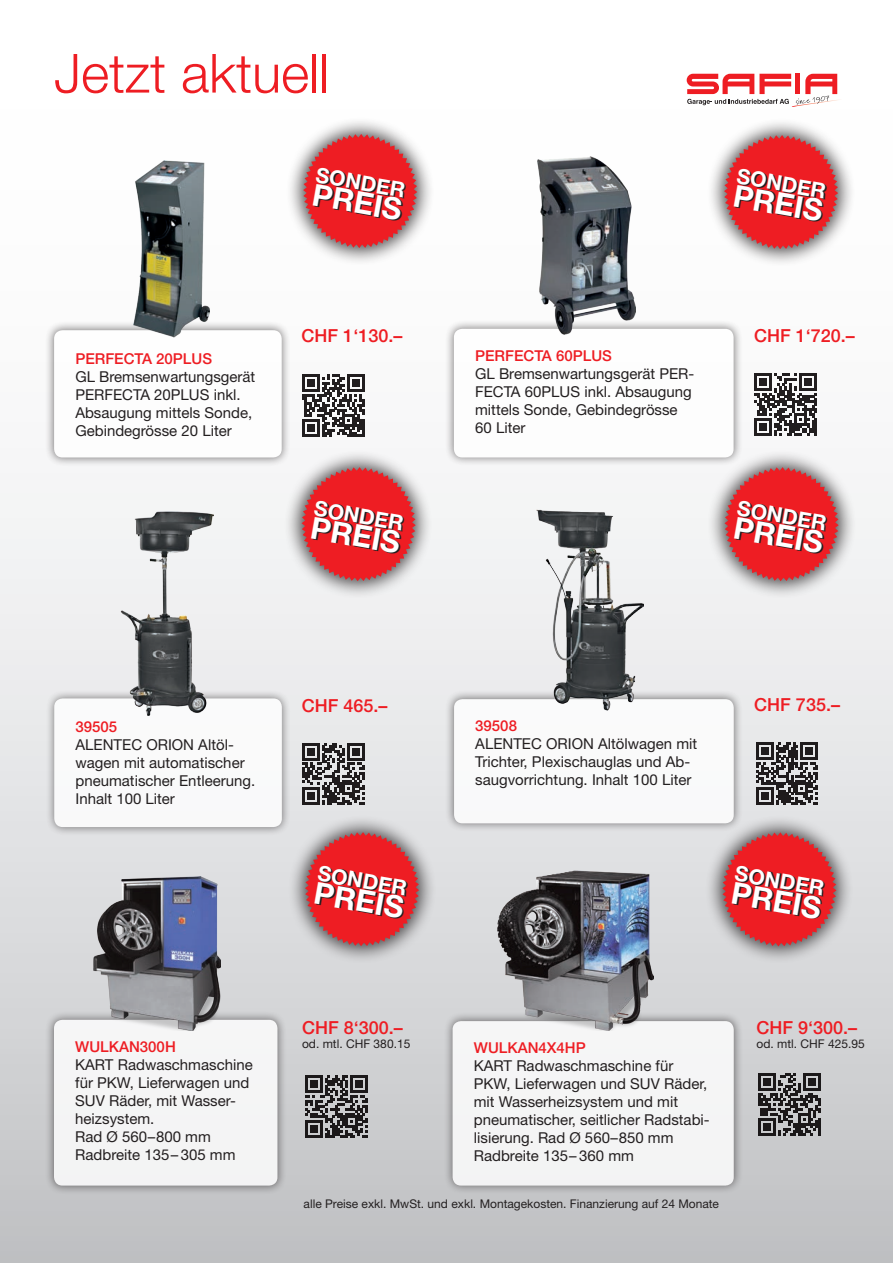
<style>
.page{position:relative;width:893px;height:1263px;background:#fff}
.page>*{position:absolute;margin:0;border:0;box-sizing:border-box;transform-origin:0 0}
.t1{font:300 54px "Helvetica Neue LT Std";color:#ee1d23}
.t2{font:700 30.3px "Helvetica Neue LT Pro";color:#fff}
.t3{font:700 21px "Helvetica Neue LT Pro";color:#fff}
.t4{font:500 18px "Helvetica Neue LT Std";color:#ee1d23}
.t5{font:15px/18px "Helvetica Neue LT Std";color:#231f20}
.t6{font:500 15px "Helvetica Neue LT Std";color:#ee1d23}
.t7{font:12px "Helvetica Neue LT Std";color:#231f20}
.s1{font-weight:500;color:#ee1d23}
</style>
<div class="page">
<div style="left:0;top:0;width:893px;height:1263px;background:linear-gradient(to bottom,#fff,#c8c9cc)"></div>
<svg style="left:687px;top:74px;width:155px;height:33px"></svg>
<div style="left:45px;top:321px;width:246px;height:145px;background:#231f20;opacity:.75"></div>
<div style="left:54px;top:330px;width:228px;height:127px;background:#fff;border-radius:9px"></div>
<div style="left:445px;top:320px;width:298px;height:147px;background:#231f20;opacity:.75"></div>
<div style="left:454px;top:329px;width:280px;height:128px;background:#fff;border-radius:9px"></div>
<svg style="left:302px;top:374px;width:62px;height:63px"></svg>
<div style="left:285px;top:116px;width:150px;height:150px;background:#231f20;opacity:.75"></div>
<svg style="left:303px;top:134px;width:114px;height:114px;background:#e1474b"></svg>
<div style="left:706px;top:117px;width:150px;height:150px;background:#231f20;opacity:.75"></div>
<svg style="left:724px;top:135px;width:114px;height:114px;background:#e1474b"></svg>
<img style="left:134px;top:161px;width:75px;height:177px">
<div style="left:45px;top:689px;width:246px;height:147px;background:#231f20;opacity:.75"></div>
<div style="left:54px;top:698px;width:228px;height:129px;background:#fff;border-radius:9px"></div>
<div style="left:445px;top:690px;width:298px;height:143px;background:#231f20;opacity:.75"></div>
<div style="left:454px;top:699px;width:280px;height:124px;background:#fff;border-radius:9px"></div>
<svg style="left:302px;top:743px;width:63px;height:62px;background:#6b696b"></svg>
<div style="left:755px;top:742px;width:64px;height:64px;background:#e4e5e7"></div>
<svg style="left:756px;top:742px;width:62px;height:63px"></svg>
<div style="left:284px;top:449px;width:149px;height:150px;background:#231f20;opacity:.75"></div>
<svg style="left:302px;top:467px;width:114px;height:114px;background:#df454a"></svg>
<div style="left:707px;top:449px;width:149px;height:150px;background:#231f20;opacity:.75"></div>
<svg style="left:724px;top:467px;width:115px;height:114px;background:#df464a"></svg>
<img style="left:121px;top:511px;width:92px;height:205px">
<img style="left:537px;top:509px;width:107px;height:202px">
<svg style="left:755px;top:373px;width:62px;height:63px"></svg>
<img style="left:538px;top:156px;width:97px;height:179px">
<div style="left:705px;top:815px;width:149px;height:149px;background:#231f20;opacity:.75"></div>
<svg style="left:722px;top:832px;width:114px;height:114px;background:#db4146"></svg>
<div style="left:45px;top:1011px;width:241px;height:184px;background:#231f20;opacity:.75"></div>
<div style="left:54px;top:1020px;width:223px;height:165px;background:#f4f5f5;border-radius:9px"></div>
<img style="left:93px;top:877px;width:127px;height:154px">
<div style="left:287px;top:814px;width:150px;height:150px;background:#231f20;opacity:.75"></div>
<svg style="left:305px;top:832px;width:114px;height:114px;background:#db4146"></svg>
<svg style="left:304px;top:1074px;width:65px;height:65px"></svg>
<svg style="left:305px;top:1075px;width:62px;height:63px;background:#616061"></svg>
<div style="left:444px;top:1012px;width:299px;height:183px;background:#231f20;opacity:.75"></div>
<div style="left:453px;top:1021px;width:281px;height:164px;background:#f4f5f5;border-radius:9px"></div>
<img style="left:497px;top:870px;width:156px;height:160px">
<div style="left:752px;top:1065px;width:72px;height:76px;background:#cdced0"></div>
<svg style="left:758px;top:1073px;width:62px;height:62px;background:#656364"></svg>
<p class="t1" style="left:54px;top:40px;width:277px">Jetzt aktuell</p>
<p class="t3" style="left:318px;top:162px;width:92px;rotate:10deg">SONDER</p>
<p class="t2" style="left:316px;top:175px;width:92px;rotate:10deg">PREIS</p>
<p class="t3" style="left:739px;top:163px;width:92px;rotate:10deg">SONDER</p>
<p class="t2" style="left:737px;top:177px;width:92px;rotate:10deg">PREIS</p>
<p class="t4" style="left:302px;top:325px;width:102px">CHF 1‘130.–</p>
<p class="t4" style="left:754px;top:325px;width:102px">CHF 1‘720.–</p>
<p class="t5" style="left:75px;top:349px;width:182px"><span class="s1">PERFECTA 20PLUS<br></span>GL Bremsenwartungsgerät<br>PERFECTA 20PLUS inkl.<br>Absaugung mittels Sonde,<br>Gebindegrösse 20 Liter</p>
<p class="t5" style="left:475px;top:346px;width:221px"><span class="s1">PERFECTA 60PLUS<br></span>GL Bremsenwartungsgerät PER-<br>FECTA 60PLUS inkl. Absaugung mittels Sonde, Gebindegrösse<br>60 Liter</p>
<p class="t3" style="left:317px;top:495px;width:92px;rotate:10deg">SONDER</p>
<p class="t2" style="left:314px;top:509px;width:92px;rotate:10deg">PREIS</p>
<p class="t3" style="left:740px;top:495px;width:92px;rotate:10deg">SONDER</p>
<p class="t2" style="left:737px;top:509px;width:92px;rotate:10deg">PREIS</p>
<p class="t4" style="left:302px;top:694px;width:87px">CHF 465.–</p>
<p class="t4" style="left:754px;top:694px;width:87px">CHF 735.–</p>
<p class="t5" style="left:75px;top:717px;width:181px"><span class="s1">39505<br></span>ALENTEC ORION Altöl&shy;wagen mit automatischer pneumatischer Entleerung.<br>Inhalt 100 Liter</p>
<p class="t5" style="left:475px;top:716px;width:223px"><span class="s1">39508<br></span>ALENTEC ORION Altölwagen mit<br>Trichter, Plexischauglas und Ab&shy;saugvorrichtung. Inhalt 100 Liter</p>
<p class="t3" style="left:320px;top:860px;width:92px;rotate:10deg">SONDER</p>
<p class="t2" style="left:318px;top:873px;width:92px;rotate:10deg">PREIS</p>
<p class="t3" style="left:738px;top:860px;width:92px;rotate:10deg">SONDER</p>
<p class="t2" style="left:735px;top:874px;width:92px;rotate:10deg">PREIS</p>
<p class="t5" style="left:75px;top:1037px;width:179px"><span class="s1">WULKAN300H<br></span>KART Radwaschmaschine für PKW, Lieferwagen und<br>SUV Räder, mit Wasser&shy;heizsystem.</p>
<p class="t5" style="left:75px;top:1127px;width:162px">Rad Ø 560–800 mm<br>Radbreite 135 – 305 mm</p>
<p class="t4" style="left:302px;top:1017px;width:102px">CHF 8‘300.–</p>
<p class="t7" style="left:302px;top:1037px;width:110px">od. mtl. CHF 380.15</p>
<p class="t4" style="left:756px;top:1016px;width:102px">CHF 9‘300.–</p>
<p class="t6" style="left:474px;top:1039px;width:113px">WULKAN4X4HP</p>
<p class="t7" style="left:756px;top:1037px;width:110px">od. mtl. CHF 425.95</p>
<p class="t5" style="left:474px;top:1056px;width:237px">KART Radwaschmaschine für<br>PKW, Lieferwagen und SUV Räder, mit Wasserheizsystem und mit pneumatischer, seitlicher Radstabi&shy;lisierung. Rad Ø 560–850 mm</p>
<p class="t5" style="left:474px;top:1146px;width:162px">Radbreite 135 – 360 mm</p>
<p class="t7" style="left:304px;top:1196px;width:417px">alle Preise exkl. MwSt. und exkl. Montagekosten. Finanzierung auf 24 Monate</p>
</div>
